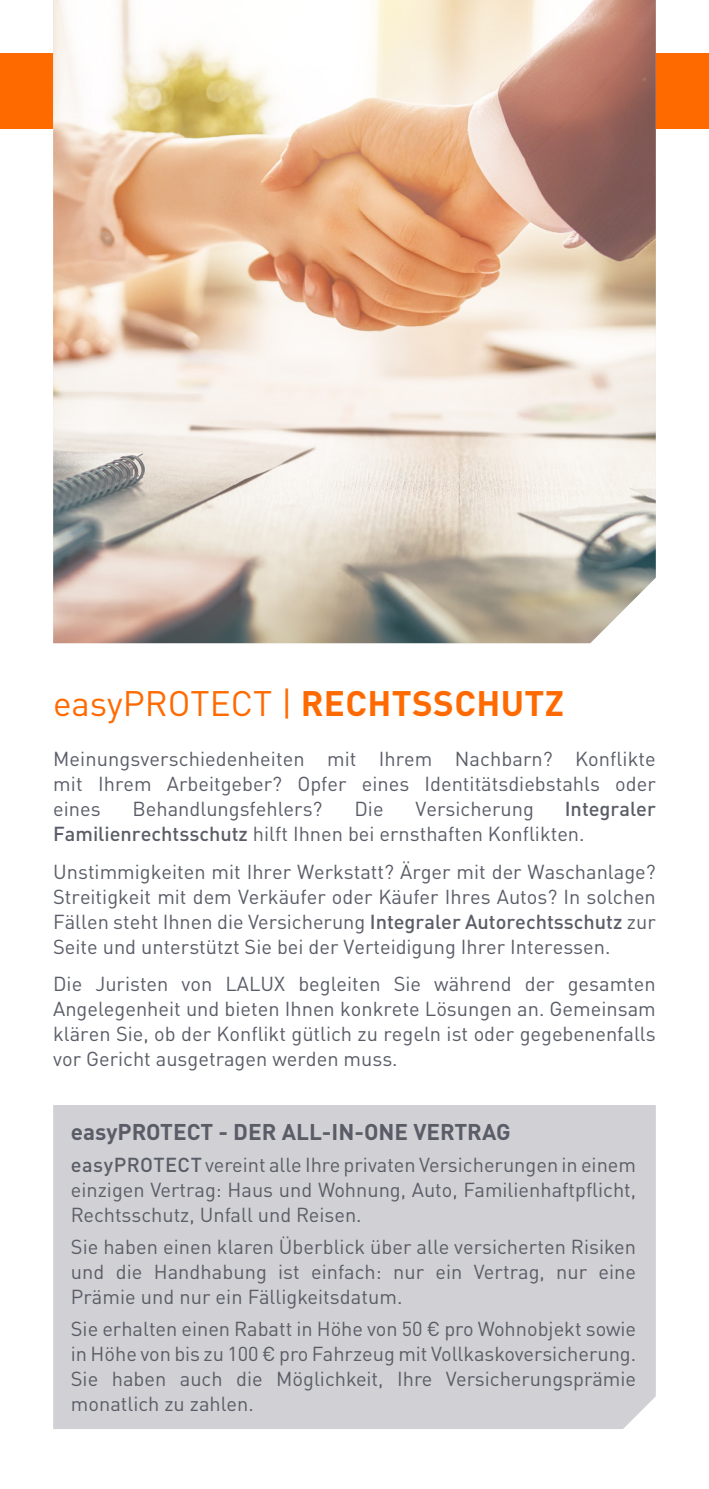
<style>
.page{position:relative;width:709px;height:1489px;background:#fff}
.page>*{position:absolute;margin:0;border:0;box-sizing:border-box;transform-origin:0 0}
.t1{font:35px "DIN Pro";color:#ff6a00}
.t2{font:700 22.5px "DIN Pro";color:#5a5d67}
.t3{font:20px/25px "DIN Pro";color:#5a5d67;text-align:justify}
.s1{font-weight:700}
.s2{font-weight:500}
</style>
<div class="page">
<div style="left:0;top:53px;width:709px;height:75px;background:#ff6a00"></div>
<img style="left:53px;top:0;width:603px;height:643px">
<div style="left:53px;top:1105px;width:603px;height:323px;background:#d1d1d5"></div>
<h1 class="t1" style="left:53px;top:679px;width:512px">easyPROTECT | <span class="s1">RECHTSSCHUTZ</span></h1>
<p class="t3" style="left:53px;top:745px;width:604px">Meinungsverschiedenheiten mit Ihrem Nachbarn? Konflikte mit Ihrem Arbeitgeber? Opfer eines Identitätsdiebstahls oder eines</p>
<p class="t3" style="left:133px;top:795px;width:191px">Behandlungsfehlers?</p>
<p class="t3" style="left:354px;top:795px;width:31px">Die</p>
<p class="t3" style="left:415px;top:795px;width:120px">Versicherung</p>
<p class="t3" style="left:53px;top:795px;width:604px;text-indent:511px"><span class="s2">Integraler<br>Familienrechtsschutz</span> hilft Ihnen bei ernsthaften Konflikten.</p>
<p class="t3" style="left:53px;top:858px;width:604px">Unstimmigkeiten mit Ihrer Werkstatt? Ärger mit der Waschanlage?<br>Streitigkeit mit dem Verkäufer oder Käufer Ihres Autos? In solchen Fällen steht Ihnen die Versicherung <span class="s2">Integraler Autorechtsschutz</span> zur Seite und unterstützt Sie bei der Verteidigung Ihrer Interessen.</p>
<p class="t3" style="left:53px;top:970px;width:604px">Die Juristen von LALUX begleiten Sie während der gesamten Angelegenheit und bieten Ihnen konkrete Lösungen an. Gemeinsam klären Sie, ob der Konflikt gütlich zu regeln ist oder gegebenenfalls vor Gericht ausgetragen werden muss.</p>
<p class="t2" style="left:71px;top:1116px;width:441px">easyPROTECT - DER ALL-IN-ONE VERTRAG</p>
<p class="t3" style="left:71px;top:1151px;width:567px"><span class="s2">easyPROTECT</span> vereint alle Ihre privaten Versicherungen in einem einzigen Vertrag: Haus und Wohnung, Auto, Familienhaftpflicht, Rechtsschutz, Unfall und Reisen.</p>
<p class="t3" style="left:71px;top:1233px;width:567px">Sie haben einen klaren Überblick über alle versicherten Risiken und die Handhabung ist einfach: nur ein Vertrag, nur eine Prämie und nur ein Fälligkeitsdatum.</p>
<p class="t3" style="left:71px;top:1315px;width:567px">Sie erhalten einen Rabatt in Höhe von 50 € pro Wohnobjekt sowie in Höhe von bis zu 100 € pro Fahrzeug mit Vollkaskoversicherung.<br>Sie haben auch die Möglichkeit, Ihre Versicherungsprämie monatlich zu zahlen.</p>
</div>
